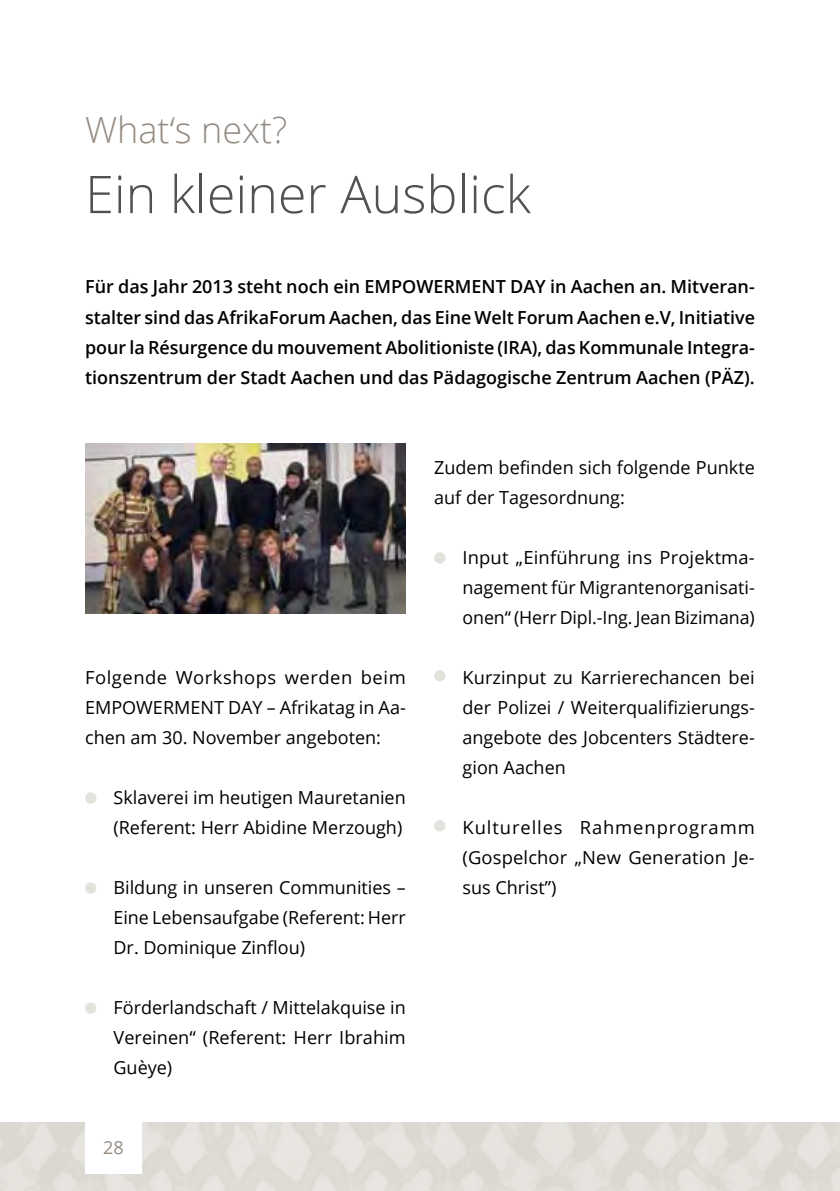
<style>
.page{position:relative;width:840px;height:1191px;background:#fff}
.page>*{position:absolute;margin:0;border:0;box-sizing:border-box;transform-origin:0 0}
.t1{font:300 52px "Open Sans";color:#515152}
.t2{font:300 36px "Open Sans";color:#948b83}
.t3{font:18px/30px "Open Sans";color:#000;text-align:justify}
.t4{font:600 18px/30px "Open Sans";color:#000;text-align:justify}
.t5{font:18px "Open Sans";color:#948b83}
</style>
<div class="page">
<img style="left:85px;top:443px;width:320px;height:170px">
<div style="left:85px;top:792px;width:11px;height:11px;background:#e4e2dc;border-radius:50%"></div>
<div style="left:85px;top:882px;width:11px;height:11px;background:#e4e2dc;border-radius:50%"></div>
<div style="left:85px;top:1002px;width:11px;height:11px;background:#e4e2dc;border-radius:50%"></div>
<div style="left:434px;top:820px;width:11px;height:11px;background:#e4e2dc;border-radius:50%"></div>
<div style="left:434px;top:670px;width:11px;height:11px;background:#e4e2dc;border-radius:50%"></div>
<div style="left:434px;top:552px;width:11px;height:11px;background:#e4e2dc;border-radius:50%"></div>
<h2 class="t2" style="left:85px;top:106px;width:203px">What‘s next?</h2>
<h1 class="t1" style="left:85px;top:159px;width:447px">Ein kleiner Ausblick</h1>
<p class="t4" style="left:85px;top:271px;width:671px">Für das Jahr 2013 steht noch ein EMPOWERMENT DAY in Aachen an. Mitveran&shy;stalter sind das AfrikaForum Aachen, das Eine Welt Forum Aachen e.V, Initiative pour la Résurgence du mouvement Abolitioniste (IRA), das Kommunale Integra&shy;tionszentrum der Stadt Aachen und das Pädagogische Zentrum Aachen (PÄZ).</p>
<p class="t3" style="left:434px;top:451px;width:322px">Zudem befinden sich folgende Punkte auf der Tagesordnung:</p>
<p class="t3" style="left:85px;top:661px;width:322px">Folgende Workshops werden beim EMPOWERMENT DAY – Afrikatag in Aa&shy;chen am 30. November angeboten:</p>
<p class="t3" style="left:113px;top:781px;width:293px">Sklaverei im heutigen Mauretanien (Referent: Herr Abidine Merzough)</p>
<p class="t3" style="left:113px;top:871px;width:293px">Bildung in unseren Communities – Eine Lebensaufgabe (Referent: Herr Dr. Dominique Zinflou)</p>
<p class="t3" style="left:113px;top:991px;width:293px">Förderlandschaft / Mittelakquise in Vereinen“ (Referent: Herr Ibrahim Guèye)</p>
<p class="t5" style="left:103px;top:1134px;width:22px">28</p>
<p class="t3" style="left:462px;top:541px;width:293px">Input „Einführung ins Projektma&shy;nagement für Migrantenorganisati&shy;onen“ (Herr Dipl.-Ing. Jean Bizimana)</p>
<p class="t3" style="left:462px;top:661px;width:293px">Kurzinput zu Karrierechancen bei der Polizei / Weiterqualifizierungs&shy;angebote des Jobcenters Städtere&shy;gion Aachen</p>
<p class="t3" style="left:462px;top:811px;width:293px">Kulturelles Rahmenprogramm (Gospelchor „New Generation Je&shy;sus Christ”)</p>
</div>
